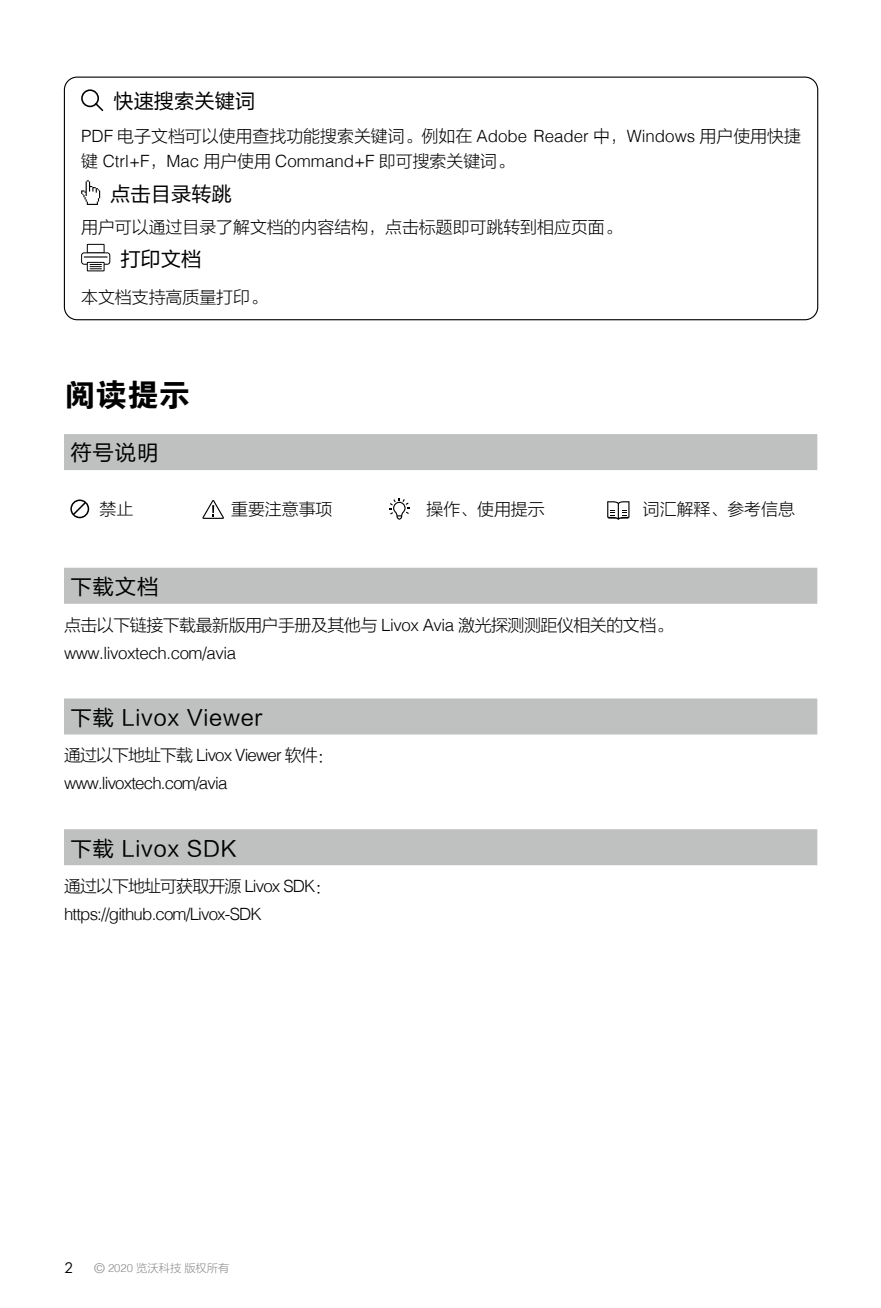
<style>
.page{position:relative;width:881px;height:1308px;background:#fff}
.page>*{position:absolute;margin:0;border:0;box-sizing:border-box;transform-origin:0 0}
.t1{font:31.5px "FZDHTJW GB1 0";color:#000}
.t2{font:21.38px "FZLTHJW GB1 0";letter-spacing:.04em;color:#000}
.t3{font:20.25px "FZLTHJW GB1 0";color:#000}
.t4{font:16.88px "FZLTXHJW GB1 0";color:#000}
.t5{font:300 16.88px "Helvetica";letter-spacing:-.05em;color:#000}
.t6{font:16.88px "FZLTXHJW GB1 0";letter-spacing:-.05em;color:#000}
.t7{font:16.88px "FZLTXHJW GB1 0";letter-spacing:-.025em;color:#000}
.t8{font:300 16.88px "Helvetica";color:#000}
.t9{font:300 16.88px "Helvetica";letter-spacing:-.025em;color:#000}
.t10{font:15.75px "Dji";color:#000}
.t11{font:11.25px "FZLTXHJW GB1 0";color:#898989}
.s1{font-family:"Helvetica";font-weight:300}
.s2{font-family:"FZLTXHJW GB1 0";font-weight:400}
.s3{font-family:"Helvetica";font-weight:300;font-size:13.5px}
</style>
<div class="page">
<div style="left:64px;top:434px;width:753px;height:36px;background:#bfc0c0"></div>
<div style="left:64px;top:568px;width:753px;height:36px;background:#bfc0c0"></div>
<div style="left:64px;top:698px;width:753px;height:36px;background:#bfc0c0"></div>
<div style="left:64px;top:829px;width:753px;height:36px;background:#bfc0c0"></div>
<svg style="left:70px;top:499px;width:19px;height:19px"></svg>
<svg style="left:202px;top:500px;width:22px;height:19px"></svg>
<svg style="left:389px;top:498px;width:20px;height:22px"></svg>
<svg style="left:607px;top:501px;width:22px;height:19px"></svg>
<div style="left:64px;top:77px;width:754px;height:243px;border:1px solid #000;border-radius:13px"></div>
<svg style="left:81px;top:89px;width:23px;height:22px"></svg>
<svg style="left:81px;top:180px;width:19px;height:25px"></svg>
<div style="left:87px;top:244px;width:17px;height:9px;border:1px solid #000"></div>
<svg style="left:82px;top:253px;width:28px;height:11px"></svg>
<div style="left:81px;top:252px;width:29px;height:13px;border:1px solid #000;border-radius:3px"></div>
<svg style="left:84px;top:256px;width:23px;height:1px"></svg>
<div style="left:87px;top:262px;width:17px;height:9px;border:1px solid #000"></div>
<svg style="left:90px;top:264px;width:11px;height:5px"></svg>
<p class="t3" style="left:113px;top:90px;width:143px">快速搜索关键词</p>
<p class="t4" style="left:81px;top:127px;width:721px"><span class="s1">PDF</span> 电子文档可以使用查找功能搜索关键词。例如在 <span class="s1">Adobe Reader</span> 中，<span class="s1">Windows</span> 用户使用快捷</p>
<p class="t8" style="left:81px;top:147px;width:434px"><span class="s2">键</span> Ctrl+F<span class="s2">，</span>Mac <span class="s2">用户使用</span> Command+F <span class="s2">即可搜索关键词。</span></p>
<p class="t3" style="left:110px;top:183px;width:123px">点击目录转跳</p>
<p class="t4" style="left:81px;top:218px;width:542px">用户可以通过目录了解文档的内容结构，点击标题即可跳转到相应页面。</p>
<p class="t3" style="left:120px;top:248px;width:82px">打印文档</p>
<p class="t4" style="left:81px;top:288px;width:187px">本文档支持高质量打印。</p>
<h1 class="t1" style="left:64px;top:378px;width:127px">阅读提示</h1>
<p class="t2" style="left:70px;top:441px;width:90px">符号说明</p>
<p class="t4" style="left:99px;top:500px;width:35px">禁止</p>
<p class="t4" style="left:231px;top:500px;width:103px">重要注意事项</p>
<p class="t4" style="left:426px;top:500px;width:120px">操作、使用提示</p>
<p class="t4" style="left:642px;top:500px;width:153px">词汇解释、参考信息</p>
<p class="t2" style="left:70px;top:575px;width:90px">下载文档</p>
<p class="t7" style="left:64px;top:616px;width:610px">点击以下链接下载最新版用户手册及其他与 <span class="s1">Livox Avia</span> 激光探测测距仪相关的文档。</p>
<p class="t9" style="left:64px;top:638px;width:174px">www.livoxtech.com/avia</p>
<p class="t2" style="left:70px;top:705px;width:194px">下载 Livox Viewer</p>
<p class="t6" style="left:64px;top:746px;width:271px">通过以下地址下载 <span class="s1">Livox Viewer</span> 软件：</p>
<p class="t5" style="left:64px;top:769px;width:165px">www.livoxtech.com/avia</p>
<p class="t2" style="left:70px;top:836px;width:167px">下载 Livox SDK</p>
<p class="t6" style="left:64px;top:877px;width:269px">通过以下地址可获取开源 <span class="s1">Livox SDK</span>：</p>
<p class="t5" style="left:64px;top:899px;width:199px">https://github.com/Livox-SDK</p>
<p class="t10" style="left:64px;top:1259px;width:10px">2</p>
<p class="t11" style="left:94px;top:1262px;width:137px"><span class="s3">©</span> <span class="s1">2020</span> 览沃科技版权所有</p>
</div>
